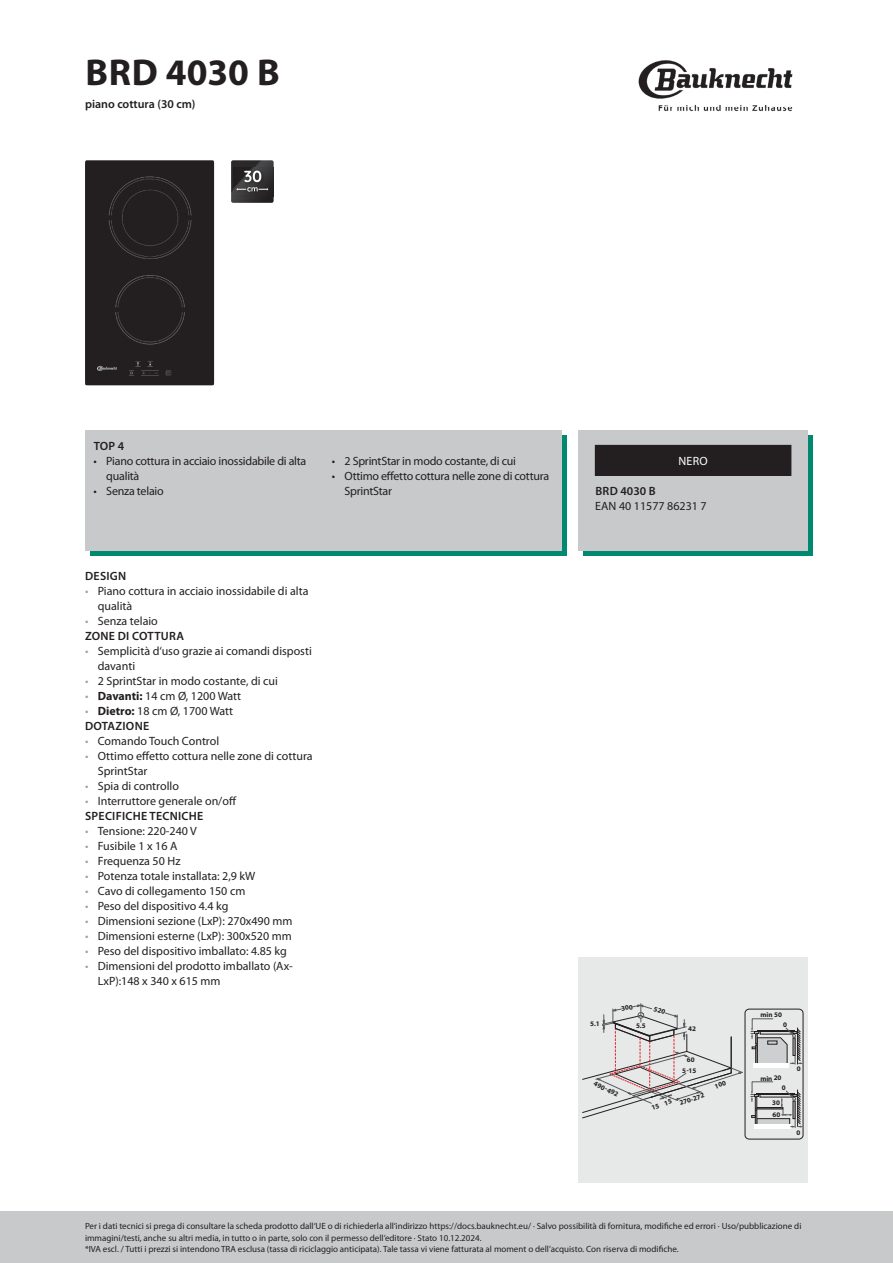
<style>
.page{position:relative;width:893px;height:1263px;background:#fff}
.page>*{position:absolute;margin:0;border:0;box-sizing:border-box;transform-origin:0 0}
.t1{font:700 37.5px "Myriad Pro";color:#231f20}
.t2{font:12px/15px "Myriad Pro";color:#231f20}
.t3{font:12px/15px "Myriad Pro";letter-spacing:-.02em;color:#231f20}
.t4{font:600 12px "Myriad Pro";color:#231f20}
.t5{font:600 12px/15px "Myriad Pro";letter-spacing:.02em;color:#231f20}
.t6{font:12px "Myriad Pro";color:#fff}
.t7{font:9px/11.2px "Myriad Pro";color:#231f20}
.t8{font:700 7.05px/11.7px "Myriad Pro";color:#231f20}
.s1{color:#9ea0a2}
.s2{font-weight:400;color:#9ea0a2}
.s3{font-weight:400}
.s4{font-weight:700}
.s5{font-weight:600}
</style>
<div class="page">
<img style="left:638px;top:60px;width:155px;height:52px">
<div style="left:0;top:1212px;width:893px;height:51px;background:#c7c9cb"></div>
<img style="left:85px;top:160px;width:129px;height:225px">
<svg style="left:231px;top:160px;width:43px;height:43px;background:#444243"></svg>
<svg style="left:90px;top:436px;width:477px;height:120px;background:#20927f"></svg>
<div style="left:85px;top:430px;width:476px;height:120px;background:#c7c9cb"></div>
<div style="left:584px;top:436px;width:229px;height:120px;background:#008871"></div>
<div style="left:578px;top:430px;width:230px;height:120px;background:#c7c9cb"></div>
<div style="left:595px;top:445px;width:196px;height:30px;background:#231f20"></div>
<div style="left:578px;top:958px;width:230px;height:225px;background:#e7e8e8"></div>
<div style="left:745px;top:1009px;width:58px;height:130px;border:1px solid #231f20;border-radius:4px"></div>
<div style="left:757px;top:1118px;width:33px;height:7px;background:#cdcfd0"></div>
<div style="left:757px;top:1118px;width:33px;height:8px;border:1px solid #231f20"></div>
<hr style="left:797px;top:1089px;width:1px;height:38px;background:#231f20">
<div style="left:760px;top:1094px;width:32px;height:3px;border:1px solid #231f20"></div>
<hr style="left:757px;top:1093px;width:38px;height:1px;background:#231f20">
<hr style="left:754px;top:1125px;width:36px;height:4px;background:#fff">
<div style="left:757px;top:1107px;width:26px;height:2px;border:1px solid #231f20"></div>
<div style="left:753px;top:1063px;width:36px;height:5px;background:#fff"></div>
<svg style="left:751px;top:1018px;width:51px;height:48px"></svg>
<svg style="left:750px;top:1081px;width:23px;height:44px"></svg>
<svg style="left:781px;top:1090px;width:21px;height:37px"></svg>
<svg style="left:583px;top:1004px;width:160px;height:114px"></svg>
<h1 class="t1" style="left:85px;top:48px;width:196px">BRD 4030 B</h1>
<p class="t4" style="left:85px;top:97px;width:112px">piano cottura (30 cm)</p>
<p class="t4" style="left:94px;top:439px;width:32px">TOP 4</p>
<p class="t3" style="left:106px;top:454px;width:202px;text-indent:-13px">• Piano cottura in acciaio inossidabile di alta qualità</p>
<p class="t3" style="left:94px;top:484px;width:72px">• Senza telaio</p>
<p class="t3" style="left:332px;top:454px;width:186px">• 2 SprintStar in modo costante, di cui</p>
<p class="t3" style="left:344px;top:469px;width:206px;text-indent:-13px">• Ottimo effetto cottura nelle zone di cottura<br>SprintStar</p>
<p class="t4" style="left:85px;top:570px;width:43px">DESIGN</p>
<p class="t2" style="left:98px;top:584px;width:212px;text-indent:-13px"><span class="s1">•</span> Piano cottura in acciaio inossidabile di alta qualità</p>
<p class="t5" style="left:85px;top:614px;width:100px"><span class="s2">•</span> <span class="s3">Senza telaio<br></span>ZONE DI COTTURA</p>
<p class="t2" style="left:98px;top:644px;width:216px;text-indent:-13px"><span class="s1">•</span> Semplicità d‘uso grazie ai comandi disposti davanti</p>
<p class="t2" style="left:85px;top:674px;width:194px"><span class="s1">•</span> 2 SprintStar in modo costante, di cui</p>
<p class="t2" style="left:85px;top:689px;width:158px"><span class="s1">•</span> <span class="s4">Davanti:</span> 14 cm Ø, 1200 Watt</p>
<p class="t2" style="left:85px;top:704px;width:150px"><span class="s1">•</span> <span class="s4">Dietro:</span> 18 cm Ø, 1700 Watt<br><span class="s5">DOTAZIONE</span></p>
<p class="t2" style="left:85px;top:734px;width:136px"><span class="s1">•</span> Comando Touch Control</p>
<p class="t2" style="left:98px;top:749px;width:216px;text-indent:-13px"><span class="s1">•</span> Ottimo effetto cottura nelle zone di cottura<br>SprintStar</p>
<p class="t2" style="left:85px;top:779px;width:95px"><span class="s1">•</span> Spia di controllo</p>
<p class="t2" style="left:85px;top:794px;width:153px"><span class="s1">•</span> Interruttore generale on/off<br><span class="s5">SPECIFICHE TECNICHE</span></p>
<p class="t2" style="left:85px;top:824px;width:113px"><span class="s1">•</span> Tensione: 220-240 V</p>
<p class="t2" style="left:85px;top:839px;width:94px"><span class="s1">•</span> Fusibile 1 x 16 A</p>
<p class="t2" style="left:85px;top:854px;width:97px"><span class="s1">•</span> Frequenza 50 Hz</p>
<p class="t2" style="left:85px;top:869px;width:172px"><span class="s1">•</span> Potenza totale installata: 2,9 kW</p>
<p class="t2" style="left:85px;top:884px;width:162px"><span class="s1">•</span> Cavo di collegamento 150 cm</p>
<p class="t2" style="left:85px;top:899px;width:145px"><span class="s1">•</span> Peso del dispositivo 4.4 kg</p>
<p class="t2" style="left:85px;top:914px;width:209px"><span class="s1">•</span> Dimensioni sezione (LxP): 270x490 mm</p>
<p class="t2" style="left:85px;top:929px;width:208px"><span class="s1">•</span> Dimensioni esterne (LxP): 300x520 mm</p>
<p class="t2" style="left:85px;top:944px;width:203px"><span class="s1">•</span> Peso del dispositivo imballato: 4.85 kg</p>
<p class="t2" style="left:98px;top:959px;width:197px;text-indent:-13px"><span class="s1">•</span> Dimensioni del prodotto imballato (Ax-<br>LxP):148 x 340 x 615 mm</p>
<p class="t6" style="left:678px;top:454px;width:31px">NERO</p>
<p class="t4" style="left:595px;top:484px;width:62px">BRD 4030 B</p>
<p class="t2" style="left:595px;top:499px;width:113px">EAN 40 11577 86231 7</p>
<p class="t8" style="left:636px;top:1019px;width:11px">5.5</p>
<p class="t8" style="left:597px;top:1077px;width:28px;rotate:25deg">490-492</p>
<p class="t8" style="left:687px;top:1054px;width:9px">60</p>
<p class="t8" style="left:682px;top:1064px;width:16px">5 15</p>
<p class="t8" style="left:678px;top:1097px;width:27px;rotate:-18deg">270-272</p>
<p class="t8" style="left:760px;top:1009px;width:23px">min 50</p>
<p class="t8" style="left:783px;top:1018px;width:5px">0</p>
<p class="t8" style="left:760px;top:1072px;width:23px">min 20</p>
<p class="t8" style="left:772px;top:1096px;width:10px">30<br>60</p>
<p class="t8" style="left:782px;top:1081px;width:5px">0</p>
<p class="t8" style="left:797px;top:1063px;width:5px">0</p>
<p class="t8" style="left:796px;top:1127px;width:5px">0</p>
<p class="t7" style="left:85px;top:1221px;width:718px">Per i dati tecnici si prega di consultare la scheda prodotto dall‘UE o di richiederla all‘indirizzo https://docs.bauknecht.eu/ · Salvo possibilità di fornitura, modifiche ed errori · Uso/pubblicazione di immagini/testi, anche su altri media, in tutto o in parte, solo con il permesso dell‘editore · Stato 10.12.2024.<br>*IVA escl. / Tutti i prezzi si intendono TRA esclusa (tassa di riciclaggio anticipata). Tale tassa vi viene fatturata al moment o dell’acquisto. Con riserva di modifiche.</p>
</div>
